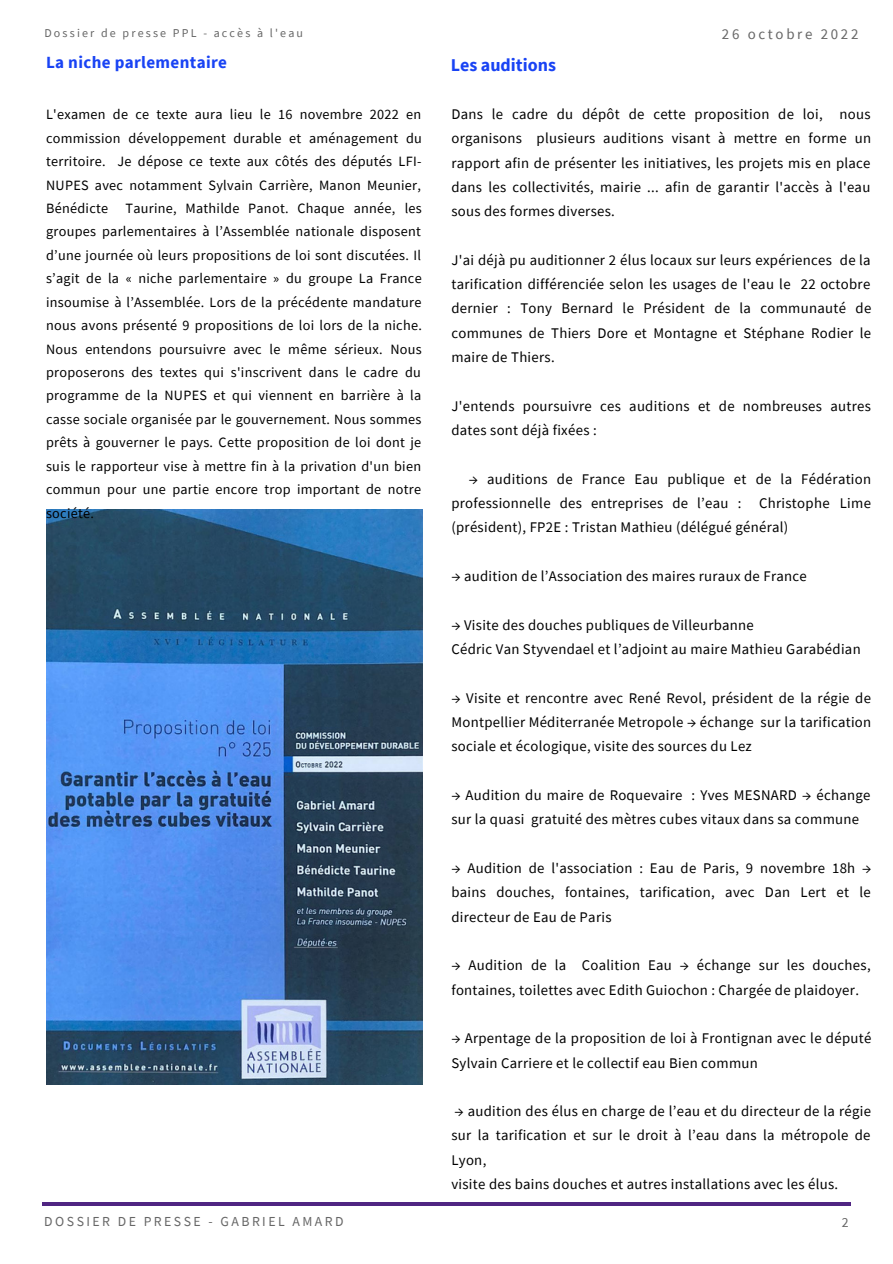
<style>
.page{position:relative;width:893px;height:1264px;background:#fff}
.page>*{position:absolute;margin:0;border:0;box-sizing:border-box;transform-origin:0 0}
.t1{font:700 18px "Source Sans Pro";color:#1943f4}
.t2{font:700 17.1px "Source Sans Pro";letter-spacing:.02em;color:#1943f4}
.t3{font:14.85px "Source Sans Pro";letter-spacing:.18em;color:#666}
.t4{font:14.7px/24.3px "Source Sans Pro";letter-spacing:.02em;color:#000}
.t5{font:14.25px/23.4px "Source Sans Pro";letter-spacing:.02em;color:#000;text-align:justify}
.t6{font:13.8px "Source Sans Pro";letter-spacing:.18em;color:#666}
.t7{font:12px "Source Sans Pro";letter-spacing:.18em;color:#666}
</style>
<div class="page">
<hr style="left:42px;top:1202px;width:808px;height:3px;background:#502582">
<img style="left:46px;top:509px;width:376px;height:575px">
<p class="t7" style="left:44px;top:25px;width:260px">Dossier de presse PPL - accès à l'eau</p>
<p class="t3" style="left:721px;top:25px;width:138px">26 octobre 2022</p>
<p class="t1" style="left:450px;top:53px;width:107px">Les auditions</p>
<p class="t4" style="left:451px;top:101px;width:421px;text-align:justify">Dans le cadre du dépôt de cette proposition de loi, nous organisons plusieurs auditions visant à mettre en forme un rapport afin de présenter les initiatives, les projets mis en place dans les collectivités, mairie ... afin de garantir l'accès à l'eau sous des formes diverses.</p>
<p class="t4" style="left:451px;top:247px;width:421px;text-align:justify">J'ai déjà pu auditionner 2 élus locaux sur leurs expériences de la tarification différenciée selon les usages de l'eau le 22 octobre dernier : Tony Bernard le Président de la communauté de communes de Thiers Dore et Montagne et Stéphane Rodier le maire de Thiers.</p>
<p class="t4" style="left:451px;top:393px;width:421px">J'entends poursuivre ces auditions et de nombreuses autres dates sont déjà fixées :</p>
<p class="t4" style="left:451px;top:466px;width:421px;text-align:justify;text-indent:18px">→ auditions de France Eau publique et de la Fédération professionnelle des entreprises de l’eau : Christophe Lime (président), FP2E : Tristan Mathieu (délégué général)</p>
<p class="t4" style="left:451px;top:563px;width:357px">→ audition de l’Association des maires ruraux de France</p>
<p class="t4" style="left:451px;top:612px;width:411px">→ Visite des douches publiques de Villeurbanne<br>Cédric Van Styvendael et l’adjoint au maire Mathieu Garabédian</p>
<p class="t4" style="left:451px;top:685px;width:421px;text-align:justify">→ Visite et rencontre avec René Revol, président de la régie de Montpellier Méditerranée Metropole → échange sur la tarification sociale et écologique, visite des sources du Lez</p>
<p class="t4" style="left:451px;top:782px;width:420px">→ Audition du maire de Roquevaire : Yves MESNARD → échange sur la quasi gratuité des mètres cubes vitaux dans sa commune</p>
<p class="t4" style="left:451px;top:855px;width:421px;text-align:justify">→ Audition de l'association : Eau de Paris, 9 novembre 18h → bains douches, fontaines, tarification, avec Dan Lert et le directeur de Eau de Paris</p>
<p class="t4" style="left:451px;top:952px;width:421px">→ Audition de la Coalition Eau → échange sur les douches, fontaines, toilettes avec Edith Guiochon : Chargée de plaidoyer.</p>
<p class="t4" style="left:451px;top:1025px;width:421px">→ Arpentage de la proposition de loi à Frontignan avec le député<br>Sylvain Carriere et le collectif eau Bien commun</p>
<p class="t4" style="left:451px;top:1098px;width:421px">→ audition des élus en charge de l’eau et du directeur de la régie sur la tarification et sur le droit à l’eau dans la métropole de Lyon,<br>visite des bains douches et autres installations avec les élus.</p>
<p class="t2" style="left:46px;top:51px;width:182px">La niche parlementaire</p>
<p class="t5" style="left:46px;top:102px;width:377px">L'examen de ce texte aura lieu le 16 novembre 2022 en commission développement durable et aménagement du territoire. Je dépose ce texte aux côtés des députés LFI-NUPES avec notamment Sylvain Carrière, Manon Meunier, Bénédicte Taurine, Mathilde Panot. Chaque année, les groupes parlementaires à l’Assemblée nationale disposent d’une journée où leurs propositions de loi sont discutées. Il s’agit de la « niche parlementaire » du groupe La France insoumise à l’Assemblée. Lors de la précédente mandature nous avons présenté 9 propositions de loi lors de la niche.<br>Nous entendons poursuivre avec le même sérieux. Nous proposerons des textes qui s'inscrivent dans le cadre du programme de la NUPES et qui viennent en barrière à la casse sociale organisée par le gouvernement. Nous sommes prêts à gouverner le pays. Cette proposition de loi dont je suis le rapporteur vise à mettre fin à la privation d'un bien commun pour une partie encore trop important de notre société.</p>
<p class="t6" style="left:44px;top:1212px;width:301px">DOSSIER DE PRESSE - GABRIEL AMARD</p>
<p class="t6" style="left:841px;top:1212px;width:8px">2</p>
</div>
